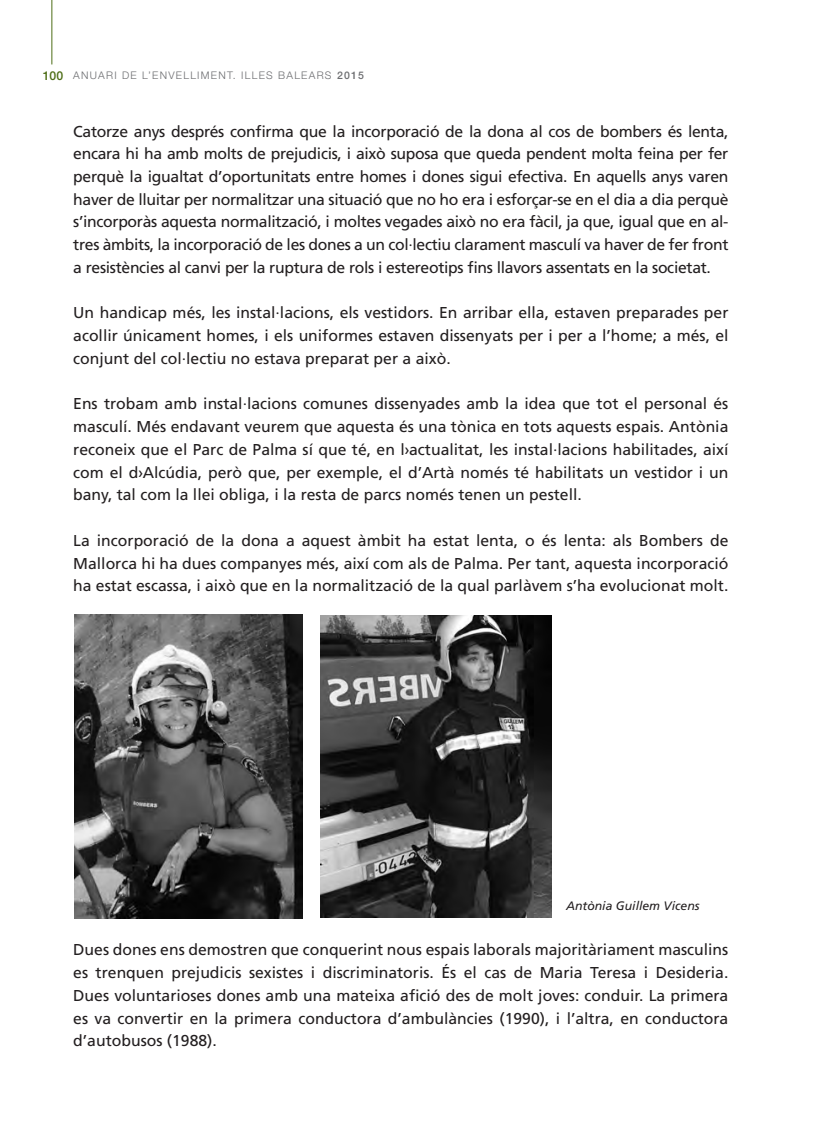
<style>
.page{position:relative;width:819px;height:1141px;background:#fff}
.page>*{position:absolute;margin:0;border:0;box-sizing:border-box;transform-origin:0 0}
.t1{font:15.75px/22.8px "Frutiger LT Std";color:#231f20;text-align:justify}
.t2{font:italic 12.25px "Frutiger LT Std";color:#231f20}
.t3{font:300 10.5px "Helvetica Neue LT Std";letter-spacing:.12em;color:#6c6d70}
.s1{font-weight:500;font-size:12.25px;color:#4e6e17}
.s2{font-weight:500}
</style>
<div class="page">
<hr style="left:52px;top:0;width:1px;height:64px;background:#4e6e17">
<img style="left:74px;top:614px;width:228px;height:304px">
<img style="left:320px;top:615px;width:231px;height:302px">
<p class="t3" style="left:43px;top:69px;width:323px"><span class="s1">100</span> ANUARI DE L’ENVELLIMENT. ILLES BALEARS <span class="s2">2015</span></p>
<p class="t1" style="left:73px;top:120px;width:656px">Catorze anys després confirma que la incorporació de la dona al cos de bombers és lenta, encara hi ha amb molts de prejudicis, i això suposa que queda pendent molta feina per fer perquè la igualtat d’oportunitats entre homes i dones sigui efectiva. En aquells anys varen haver de lluitar per normalitzar una situació que no ho era i esforçar-se en el dia a dia perquè s’incorporàs aquesta normalització, i moltes vegades això no era fàcil, ja que, igual que en al&shy;tres àmbits, la incorporació de les dones a un col·lectiu clarament masculí va haver de fer front a resistències al canvi per la ruptura de rols i estereotips fins llavors assentats en la societat.</p>
<p class="t1" style="left:73px;top:302px;width:656px">Un handicap més, les instal·lacions, els vestidors. En arribar ella, estaven preparades per acollir únicament homes, i els uniformes estaven dissenyats per i per a l’home; a més, el conjunt del col·lectiu no estava preparat per a això.</p>
<p class="t1" style="left:73px;top:393px;width:656px">Ens trobam amb instal·lacions comunes dissenyades amb la idea que tot el personal és masculí. Més endavant veurem que aquesta és una tònica en tots aquests espais. Antònia reconeix que el Parc de Palma sí que té, en l›actualitat, les instal·lacions habilitades, així com el d›Alcúdia, però que, per exemple, el d’Artà només té habilitats un vestidor i un bany, tal com la llei obliga, i la resta de parcs només tenen un pestell.</p>
<p class="t1" style="left:73px;top:529px;width:656px">La incorporació de la dona a aquest àmbit ha estat lenta, o és lenta: als Bombers de Mallorca hi ha dues companyes més, així com als de Palma. Per tant, aquesta incorporació ha estat escassa, i això que en la normalització de la qual parlàvem s’ha evolucionat molt.</p>
<p class="t2" style="left:566px;top:899px;width:135px">Antònia Guillem Vicens</p>
<p class="t1" style="left:73px;top:939px;width:656px">Dues dones ens demostren que conquerint nous espais laborals majoritàriament masculins es trenquen prejudicis sexistes i discriminatoris. És el cas de Maria Teresa i Desideria.<br>Dues voluntarioses dones amb una mateixa afició des de molt joves: conduir. La primera es va convertir en la primera conductora d’ambulàncies (1990), i l’altra, en conductora d’autobusos (1988).</p>
</div>
